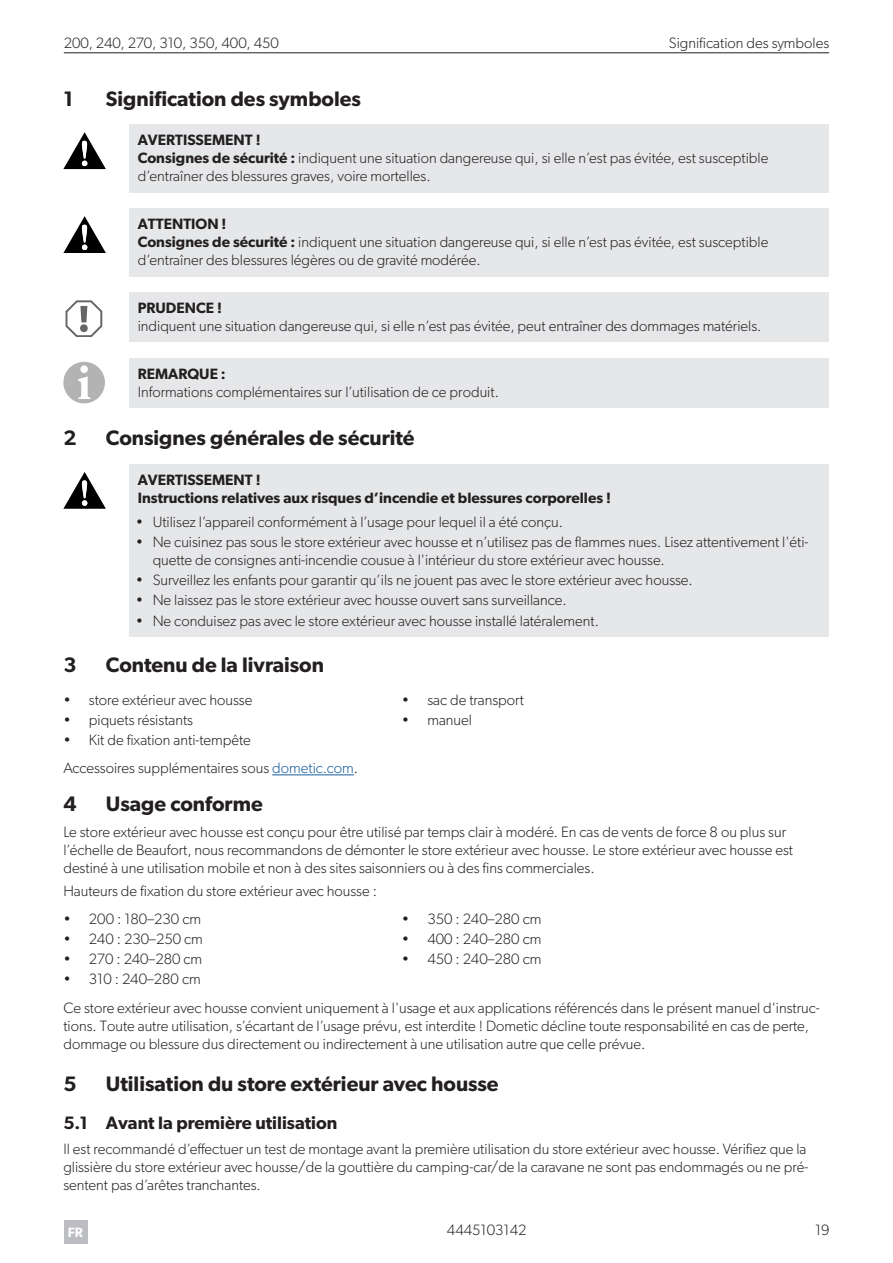
<style>
.page{position:relative;width:893px;height:1263px;background:#fff}
.page>*{position:absolute;margin:0;border:0;box-sizing:border-box;transform-origin:0 0}
.t1{font:600 21px "Gibson";color:#231f20}
.t2{font:600 18px "Gibson";color:#231f20}
.t3{font:300 15px/18px "Gibson";color:#231f20}
.t4{font:600 15px/18px "Gibson";color:#231f20}
.t5{font:600 13.5px "Gibson";color:#fff}
.s1{font-weight:600}
.s2{color:#175d9e}
</style>
<div class="page">
<hr style="left:64px;top:52px;width:765px;height:1px;background:#231f20">
<div style="left:64px;top:1221px;width:23px;height:23px;background:#bcbdc0"></div>
<div style="left:129px;top:124px;width:700px;height:32px;background:#e6e7e9"></div>
<div style="left:129px;top:147px;width:700px;height:45px;background:#e6e7e9"></div>
<div style="left:129px;top:208px;width:700px;height:32px;background:#e6e7e9"></div>
<div style="left:129px;top:231px;width:700px;height:45px;background:#e6e7e9"></div>
<div style="left:129px;top:292px;width:700px;height:32px;background:#e6e7e9"></div>
<div style="left:129px;top:315px;width:700px;height:27px;background:#e6e7e9"></div>
<div style="left:129px;top:358px;width:700px;height:32px;background:#e6e7e9"></div>
<div style="left:129px;top:381px;width:700px;height:27px;background:#e6e7e9"></div>
<div style="left:129px;top:464px;width:700px;height:32px;background:#e6e7e9"></div>
<div style="left:129px;top:486px;width:700px;height:28px;background:#e6e7e9"></div>
<div style="left:129px;top:509px;width:700px;height:30px;background:#e6e7e9"></div>
<div style="left:129px;top:529px;width:700px;height:48px;background:#e6e7e9"></div>
<div style="left:129px;top:567px;width:700px;height:30px;background:#e6e7e9"></div>
<div style="left:129px;top:587px;width:700px;height:30px;background:#e6e7e9"></div>
<div style="left:129px;top:607px;width:700px;height:30px;background:#e6e7e9"></div>
<hr style="left:272px;top:775px;width:82px;height:1px;background:#175d9e">
<svg style="left:63px;top:132px;width:43px;height:37px"></svg>
<svg style="left:63px;top:216px;width:43px;height:37px"></svg>
<svg style="left:66px;top:300px;width:36px;height:37px"></svg>
<svg style="left:63px;top:362px;width:42px;height:41px"></svg>
<svg style="left:63px;top:472px;width:43px;height:37px"></svg>
<p class="t3" style="left:64px;top:34px;width:217px">200, 240, 270, 310, 350, 400, 450</p>
<p class="t3" style="left:669px;top:34px;width:162px">Signification des symboles</p>
<h1 class="t1" style="left:63px;top:86px;width:11px">1</h1>
<h1 class="t1" style="left:106px;top:86px;width:257px">Signification des symboles</h1>
<p class="t3" style="left:138px;top:131px;width:632px"><span class="s1">AVERTISSEMENT !<br>Consignes de sécurité :</span> indiquent une situation dangereuse qui, si elle n’est pas évitée, est susceptible d’entraîner des blessures graves, voire mortelles.</p>
<p class="t3" style="left:138px;top:215px;width:632px"><span class="s1">ATTENTION !<br>Consignes de sécurité :</span> indiquent une situation dangereuse qui, si elle n’est pas évitée, est susceptible d’entraîner des blessures légères ou de gravité modérée.</p>
<p class="t4" style="left:138px;top:298px;width:86px">PRUDENCE !</p>
<p class="t3" style="left:138px;top:317px;width:625px">indiquent une situation dangereuse qui, si elle n’est pas évitée, peut entraîner des dommages matériels.</p>
<p class="t4" style="left:138px;top:364px;width:90px">REMARQUE :</p>
<p class="t3" style="left:138px;top:382px;width:363px">Informations complémentaires sur l’utilisation de ce produit.</p>
<h1 class="t1" style="left:63px;top:426px;width:15px">2</h1>
<h1 class="t1" style="left:106px;top:426px;width:310px">Consignes générales de sécurité</h1>
<p class="t4" style="left:138px;top:470px;width:475px">AVERTISSEMENT !<br>Instructions relatives aux risques d’incendie et blessures corporelles !</p>
<p class="t3" style="left:136px;top:513px;width:429px">• Utilisez l’appareil conformément à l’usage pour lequel il a été conçu.</p>
<p class="t3" style="left:153px;top:533px;width:657px;text-indent:-17px">• Ne cuisinez pas sous le store extérieur avec housse et n’utilisez pas de flammes nues. Lisez attentivement l'éti&shy;quette de consignes anti-incendie cousue à l'intérieur du store extérieur avec housse.</p>
<p class="t3" style="left:136px;top:571px;width:558px">• Surveillez les enfants pour garantir qu’ils ne jouent pas avec le store extérieur avec housse.</p>
<p class="t3" style="left:136px;top:591px;width:432px">• Ne laissez pas le store extérieur avec housse ouvert sans surveillance.</p>
<p class="t3" style="left:136px;top:611px;width:465px">• Ne conduisez pas avec le store extérieur avec housse installé latéralement.</p>
<h1 class="t1" style="left:63px;top:652px;width:15px">3</h1>
<h1 class="t1" style="left:106px;top:652px;width:220px">Contenu de la livraison</h1>
<p class="t3" style="left:63px;top:690px;width:190px">• store extérieur avec housse</p>
<p class="t3" style="left:63px;top:710px;width:131px">• piquets résistants</p>
<p class="t3" style="left:63px;top:730px;width:189px">• Kit de fixation anti-tempête</p>
<p class="t3" style="left:402px;top:690px;width:124px">• sac de transport</p>
<p class="t3" style="left:402px;top:710px;width:72px">• manuel</p>
<p class="t3" style="left:63px;top:759px;width:296px">Accessoires supplémentaires sous <span class="s2">dometic.com</span>.</p>
<h1 class="t1" style="left:63px;top:791px;width:15px">4</h1>
<h1 class="t1" style="left:106px;top:791px;width:158px">Usage conforme</h1>
<p class="t3" style="left:63px;top:823px;width:731px">Le store extérieur avec housse est conçu pour être utilisé par temps clair à modéré. En cas de vents de force 8 ou plus sur l’échelle de Beaufort, nous recommandons de démonter le store extérieur avec housse. Le store extérieur avec housse est destiné à une utilisation mobile et non à des sites saisonniers ou à des fins commerciales.</p>
<p class="t3" style="left:63px;top:881px;width:315px">Hauteurs de fixation du store extérieur avec housse :</p>
<p class="t3" style="left:63px;top:910px;width:139px">• 200 : 180–230 cm</p>
<p class="t3" style="left:63px;top:930px;width:141px">• 240 : 230–250 cm</p>
<p class="t3" style="left:63px;top:950px;width:140px">• 270 : 240–280 cm</p>
<p class="t3" style="left:63px;top:970px;width:139px">• 310 : 240–280 cm</p>
<p class="t3" style="left:402px;top:910px;width:141px">• 350 : 240–280 cm</p>
<p class="t3" style="left:402px;top:930px;width:141px">• 400 : 240–280 cm</p>
<p class="t3" style="left:402px;top:950px;width:141px">• 450 : 240–280 cm</p>
<p class="t3" style="left:63px;top:998px;width:758px">Ce store extérieur avec housse convient uniquement à l'usage et aux applications référencés dans le présent manuel d'instruc&shy;tions. Toute autre utilisation, s’écartant de l’usage prévu, est interdite ! Dometic décline toute responsabilité en cas de perte, dommage ou blessure dus directement ou indirectement à une utilisation autre que celle prévue.</p>
<h1 class="t1" style="left:63px;top:1071px;width:15px">5</h1>
<h1 class="t1" style="left:106px;top:1071px;width:394px">Utilisation du store extérieur avec housse</h1>
<p class="t2" style="left:63px;top:1112px;width:275px">5.1 Avant la première utilisation</p>
<p class="t3" style="left:63px;top:1139px;width:747px">Il est recommandé d’effectuer un test de montage avant la première utilisation du store extérieur avec housse. Vérifiez que la glissière du store extérieur avec housse/de la gouttière du camping-car/de la caravane ne sont pas endommagés ou ne pré&shy;sentent pas d’arêtes tranchantes.</p>
<p class="t5" style="left:68px;top:1224px;width:17px">FR</p>
<p class="t3" style="left:447px;top:1220px;width:81px">4445103142</p>
<p class="t3" style="left:815px;top:1220px;width:16px">19</p>
</div>
